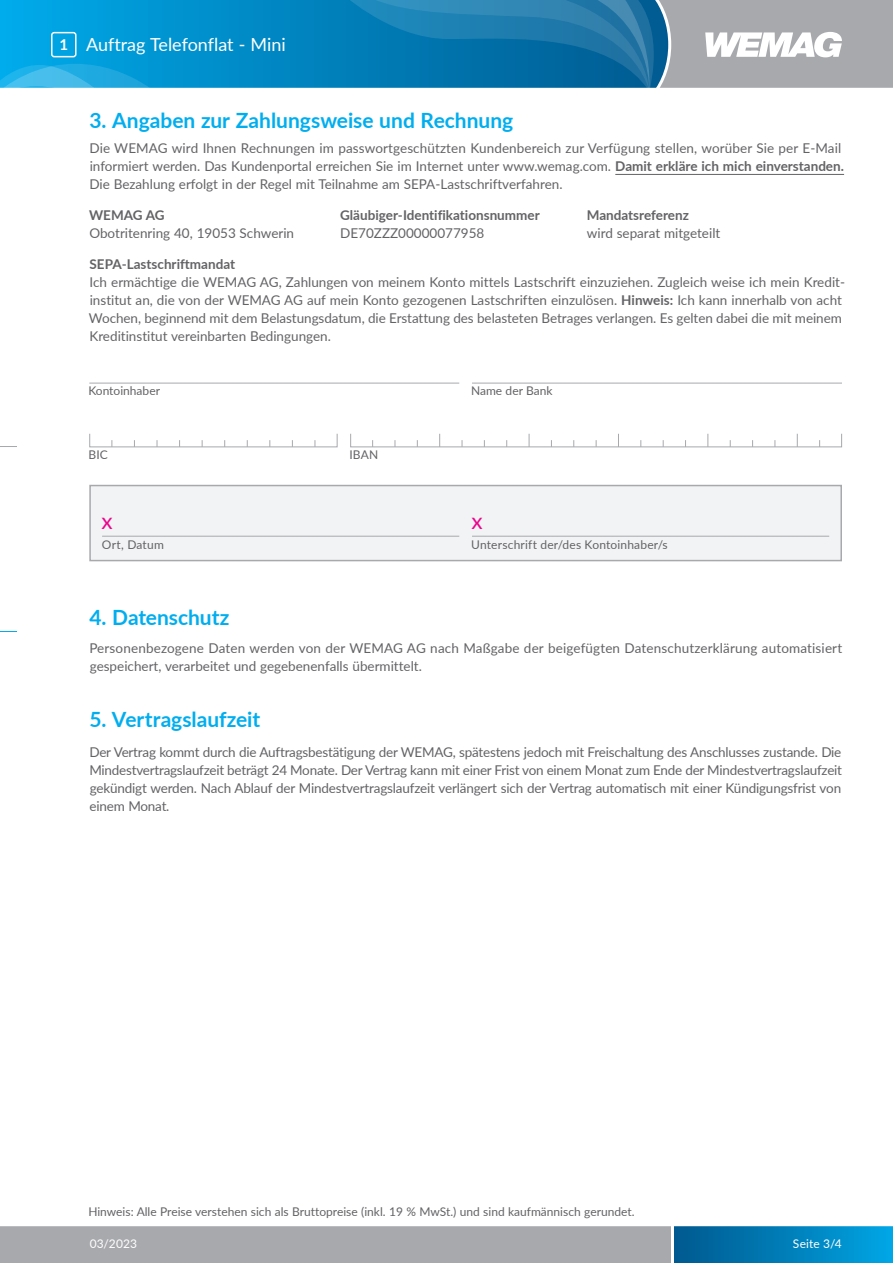
<style>
.page{position:relative;width:893px;height:1263px;background:#fff}
.page>*{position:absolute;margin:0;border:0;box-sizing:border-box;transform-origin:0 0}
.t1{font:22.5px "Lato";color:#ed028c}
.t2{font:700 21px "Lato";color:#00aeef}
.t3{font:18px "Lato";color:#fff}
.t4{font:13.5px/18px "Lato";color:#636366}
.t5{font:700 13.5px "Lato";color:#636366}
.t6{font:12px "Lato";color:#636366}
.t7{font:12px "Lato";letter-spacing:.01em;color:#fff}
.s1{font-weight:700;font-size:15px}
.s2{font-weight:700}
</style>
<div class="page">
<svg style="left:0;top:0;width:335px;height:88px;background:#0093d0"></svg>
<div style="left:674px;top:1225px;width:219px;height:38px;background:linear-gradient(to right,#00588e,#00a5e4)"></div>
<div style="left:0;top:1225px;width:671px;height:38px;background:#a8a9ad"></div>
<svg style="left:0;top:64px;width:167px;height:24px;background:#21ace2"></svg>
<svg style="left:0;top:446px;width:17px;height:1px"></svg>
<svg style="left:0;top:631px;width:17px;height:1px"></svg>
<hr style="left:0;top:1223px;width:893px;height:3px;background:#fff">
<svg style="left:335px;top:0;width:558px;height:88px;background:#528fb0"></svg>
<div style="left:51px;top:32px;width:26px;height:25px;border:2px solid #fff;border-radius:2px"></div>
<hr style="left:615px;top:174px;width:229px;height:1px;background:#636366">
<div style="left:89px;top:433px;width:248px;height:14px;border:1px solid #a8a9ad"></div>
<div style="left:89px;top:485px;width:753px;height:76px;background:#f2f3f4;border:2px solid #a8a9ad"></div>
<hr style="left:102px;top:536px;width:357px;height:1px;background:#a8a9ad">
<hr style="left:472px;top:536px;width:357px;height:1px;background:#a8a9ad">
<div style="left:350px;top:433px;width:492px;height:14px;border:1px solid #a8a9ad"></div>
<svg style="left:439px;top:434px;width:1px;height:13px"></svg>
<svg style="left:529px;top:434px;width:1px;height:13px"></svg>
<svg style="left:618px;top:434px;width:1px;height:13px"></svg>
<svg style="left:707px;top:434px;width:1px;height:13px"></svg>
<svg style="left:797px;top:434px;width:1px;height:13px"></svg>
<hr style="left:89px;top:383px;width:370px;height:1px;background:#a8a9ad">
<hr style="left:472px;top:383px;width:370px;height:1px;background:#a8a9ad">
<h3 class="t3" style="left:59px;top:32px;width:228px"><span class="s1">1</span> Auftrag Telefonflat - Mini</h3>
<h2 class="t2" style="left:89px;top:104px;width:425px">3. Angaben zur Zahlungsweise und Rechnung</h2>
<p class="t4" style="left:89px;top:139px;width:756px">Die WEMAG wird Ihnen Rechnungen im passwortgeschützten Kundenbereich zur Verfügung stellen, worüber Sie per E-Mail informiert werden. Das Kundenportal erreichen Sie im Internet unter www.wemag.com. <span class="s2">Damit erkläre ich mich einverstanden.<br></span>Die Bezahlung erfolgt in der Regel mit Teilnahme am SEPA-Lastschriftverfahren.</p>
<p class="t5" style="left:89px;top:205px;width:77px">WEMAG AG</p>
<p class="t5" style="left:340px;top:205px;width:201px">Gläubiger-Identifikationsnummer</p>
<p class="t5" style="left:587px;top:205px;width:104px">Mandatsreferenz</p>
<p class="t4" style="left:89px;top:224px;width:206px">Obotritenring 40, 19053 Schwerin</p>
<p class="t4" style="left:340px;top:224px;width:146px">DE70ZZZ00000077958</p>
<p class="t4" style="left:587px;top:224px;width:135px">wird separat mitgeteilt</p>
<p class="t5" style="left:90px;top:254px;width:147px">SEPA-Lastschriftmandat</p>
<p class="t4" style="left:89px;top:272px;width:758px">Ich ermächtige die WEMAG AG, Zahlungen von meinem Konto mittels Lastschrift einzuziehen. Zugleich weise ich mein Kredit&shy;institut an, die von der WEMAG AG auf mein Konto gezogenen Lastschriften einzulösen. <span class="s2">Hinweis:</span> Ich kann innerhalb von acht Wochen, beginnend mit dem Belastungsdatum, die Erstattung des belasteten Betrages verlangen. Es gelten dabei die mit meinem Kreditinstitut vereinbarten Bedingungen.</p>
<p class="t6" style="left:88px;top:382px;width:73px">Kontoinhaber</p>
<p class="t6" style="left:471px;top:382px;width:83px">Name der Bank</p>
<p class="t6" style="left:88px;top:446px;width:21px">BIC</p>
<p class="t6" style="left:349px;top:446px;width:30px">IBAN</p>
<h1 class="t1" style="left:102px;top:505px;width:13px">x</h1>
<h1 class="t1" style="left:471px;top:505px;width:13px">x</h1>
<p class="t6" style="left:102px;top:536px;width:63px">Ort, Datum</p>
<p class="t6" style="left:471px;top:536px;width:198px">Unterschrift der/des Kontoinhaber/s</p>
<h2 class="t2" style="left:89px;top:602px;width:142px">4. Datenschutz</h2>
<p class="t4" style="left:89px;top:639px;width:754px">Personenbezogene Daten werden von der WEMAG AG nach Maßgabe der beigefügten Datenschutzerklärung automatisiert gespeichert, verarbeitet und gegebenenfalls übermittelt.</p>
<h2 class="t2" style="left:89px;top:704px;width:172px">5. Vertragslaufzeit</h2>
<p class="t4" style="left:89px;top:742px;width:754px;text-align:justify">Der Vertrag kommt durch die Auftragsbestätigung der WEMAG, spätestens jedoch mit Freischaltung des Anschlusses zustande. Die Mindestvertragslaufzeit beträgt 24 Monate. Der Vertrag kann mit einer Frist von einem Monat zum Ende der Mindestvertragslaufzeit gekündigt werden. Nach Ablauf der Mindestvertragslaufzeit verlängert sich der Vertrag automatisch mit einer Kündigungsfrist von einem Monat.</p>
<p class="t6" style="left:88px;top:1203px;width:548px">Hinweis: Alle Preise verstehen sich als Bruttopreise (inkl. 19 % MwSt.) und sind kaufmännisch gerundet.</p>
<p class="t7" style="left:90px;top:1235px;width:49px">03/2023</p>
<p class="t7" style="left:793px;top:1235px;width:50px">Seite 3/4</p>
</div>
